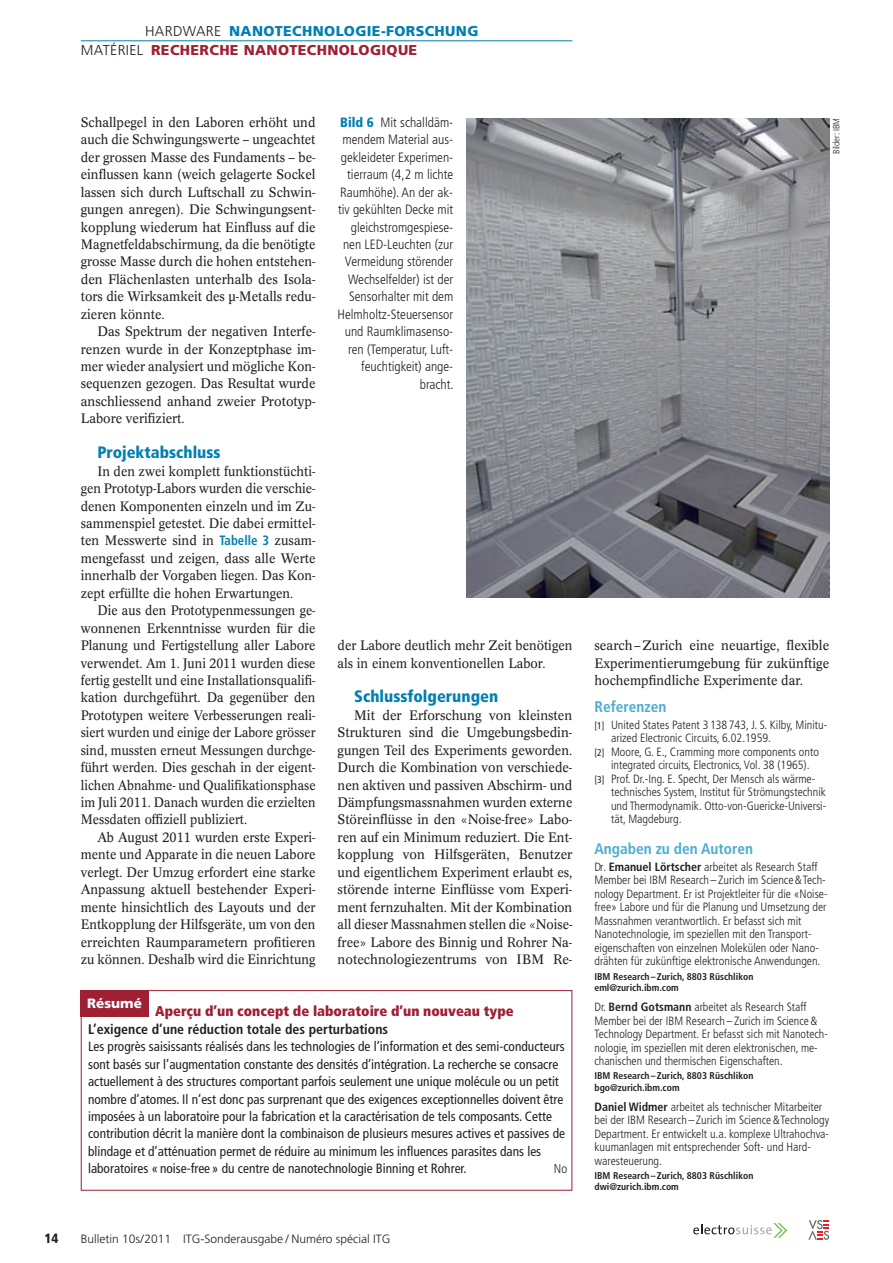
<style>
.page{position:relative;width:893px;height:1263px;background:#fff}
.page>*{position:absolute;margin:0;border:0;box-sizing:border-box;transform-origin:0 0}
.t1{font:900 condensed 16.5px "Frutiger LT Std";color:#007fb1}
.t2{font:700 condensed 15.3px "Frutiger LT Std";color:#4aadd0}
.t3{font:900 14.25px/19.2px "Frutiger LT Std";letter-spacing:.025em;color:#9f2033}
.t4{font:900 condensed 14.25px "Frutiger LT Std";color:#9f2033}
.t5{font:700 condensed 13.8px "Frutiger LT Std";color:#231f20}
.t6{font:condensed 13.5px/17.4px "Frutiger LT Std";color:#231f20}
.t7{font:13.5px/17.4px "Concorde BQ";color:#231f20;text-align:justify;scale:.94 1}
.t8{font:13.5px/17.4px "Concorde BQ";color:#231f20;text-align:justify;scale:.96 1}
.t9{font:13.5px/17.4px "Concorde BQ";color:#231f20;text-align:justify;scale:.95 1}
.t10{font:13.5px/17.4px "Concorde BQ";color:#231f20;text-align:justify;scale:.92 1}
.t11{font:300 condensed 13.5px/17.4px "Frutiger LT Std";color:#231f20;text-align:right}
.t12{font:900 13.5px "Frutiger LT Std";color:#fff}
.t13{font:900 condensed 13.5px "Frutiger LT Std";color:#231f20}
.t14{font:300 condensed 12.75px "Frutiger LT Std";color:#231f20}
.t15{font:300 condensed 12px/13.5px "Frutiger LT Std";color:#231f20}
.t16{font:300 12px "Frutiger LT Std";color:#231f20}
.t17{font:700 condensed 9.75px/11.2px "Frutiger LT Std";color:#231f20}
.t18{font:300 condensed 9px "Frutiger LT Std";color:#231f20}
.s1{font-weight:300;color:#231f20}
.s2{color:#007fb1}
.s3{font-family:"Frutiger LT Std";font-weight:700;font-stretch:condensed;color:#007fb1}
.s4{font-weight:900;color:#007fb1}
.s5{font-weight:400;font-size:9.75px}
.s6{font-weight:700}
</style>
<div class="page">
<hr style="left:81px;top:40px;width:491px;height:1px;background:#007fb1">
<svg style="left:693px;top:1223px;width:94px;height:15px"></svg>
<svg style="left:808px;top:1220px;width:21px;height:20px"></svg>
<div style="left:81px;top:990px;width:491px;height:201px;border:1px solid #9f2033"></div>
<div style="left:81px;top:990px;width:68px;height:26px;background:#9f2033"></div>
<img style="left:466px;top:118px;width:363px;height:480px">
<p class="t3" style="left:81px;top:22px;width:399px;text-indent:64px"><span class="s1">Hardware</span> <span class="s2">NANOTECHNOLOGIE-FORSCHUNG<br></span><span class="s1">Matériel</span> RECHERCHE NANOTECHNOLOGIQUE</p>
<p class="t9" style="left:81px;top:114px;width:249px">Schallpegel in den Laboren erhöht und auch die Schwingungswerte – ungeachtet der grossen Masse des Fundaments – be&shy;einflussen kann (weich gelagerte Sockel lassen sich durch Luftschall zu Schwin&shy;gungen anregen). Die Schwingungsent&shy;kopplung wiederum hat Einfluss auf die Magnetfeldabschirmung, da die benötigte grosse Masse durch die hohen entstehen&shy;den Flächenlasten unterhalb des Isola&shy;tors die Wirksamkeit des µ-Metalls redu&shy;zieren könnte.</p>
<p class="t9" style="left:81px;top:323px;width:249px;text-indent:17px">Das Spektrum der negativen Interfe&shy;renzen wurde in der Konzeptphase im&shy;mer wieder analysiert und mögliche Kon&shy;sequenzen gezogen. Das Resultat wurde anschliessend anhand zweier Prototyp-Labore verifiziert.</p>
<h1 class="t1" style="left:97px;top:443px;width:125px">Projektabschluss</h1>
<p class="t7" style="left:81px;top:462px;width:251px;text-indent:17px">In den zwei komplett funktionstüchti&shy;gen Prototyp-Labors wurden die verschie&shy;denen Komponenten einzeln und im Zu&shy;sammenspiel getestet. Die dabei ermittel&shy;ten Messwerte sind in <span class="s3">Tabelle 3</span> zusam&shy;mengefasst und zeigen, dass alle Werte innerhalb der Vorgaben liegen. Das Kon&shy;zept erfüllte die hohen Erwartungen.</p>
<p class="t10" style="left:81px;top:602px;width:257px;text-indent:17px">Die aus den Prototypenmessungen ge&shy;wonnenen Erkenntnisse wurden für die Planung und Fertigstellung aller Labore verwendet. Am 1. Juni 2011 wurden diese fertig gestellt und eine Installationsqualifi&shy;kation durchgeführt. Da gegenüber den Prototypen weitere Verbesserungen reali&shy;siert wurden und einige der Labore grösser sind, mussten erneut Messungen durchge&shy;führt werden. Dies geschah in der eigent&shy;lichen Abnahme- und Qualifikationsphase im Juli 2011. Danach wurden die erzielten Messdaten offiziell publiziert.</p>
<p class="t7" style="left:81px;top:829px;width:251px;text-indent:17px">Ab August 2011 wurden erste Experi&shy;mente und Apparate in die neuen Labore verlegt. Der Umzug erfordert eine starke Anpassung aktuell bestehender Experi&shy;mente hinsichtlich des Layouts und der Entkopplung der Hilfsgeräte, um von den erreichten Raumparametern profitieren zu können. Deshalb wird die Einrichtung</p>
<p class="t11" style="left:338px;top:114px;width:118px"><span class="s4">Bild 6</span> Mit schalldäm&shy;mendem Material aus&shy;gekleideter Experimen&shy;tierraum (4,2 m lichte<br>Raumhöhe). An der ak&shy;tiv gekühlten Decke mit gleichstromgespiese&shy;nen LED-Leuchten (zur<br>Vermeidung störender<br>Wechselfelder) ist der<br>Sensorhalter mit dem<br>Helmholtz-Steuersensor und Raumklimasenso&shy;ren (Temperatur, Luft&shy;feuchtigkeit) ange&shy;bracht.</p>
<p class="t18" style="left:831px;top:154px;width:37px;rotate:-90deg">Bilder: IBM</p>
<p class="t8" style="left:594px;top:637px;width:246px">search – Zurich eine neuartige, flexible Experimentierumgebung für zukünftige hochempfindliche Experimente dar.</p>
<p class="t2" style="left:594px;top:698px;width:73px">Referenzen</p>
<p class="t15" style="left:594px;top:718px;width:234px"><span class="s5">[1]</span> United States Patent 3 138 743, J. S. Kilby, Minitu-</p>
<p class="t15" style="left:611px;top:731px;width:162px">arized Electronic Circuits, 6.02.1959.</p>
<p class="t15" style="left:594px;top:745px;width:226px"><span class="s5">[2]</span> Moore, G. E., Cramming more components onto</p>
<p class="t15" style="left:611px;top:758px;width:200px">integrated circuits, Electronics, Vol. 38 (1965).</p>
<p class="t15" style="left:594px;top:772px;width:222px"><span class="s5">[3]</span> Prof. Dr.-Ing. E. Specht, Der Mensch als wärme-</p>
<p class="t15" style="left:611px;top:785px;width:216px">technisches System, Institut für Strömungstechnik</p>
<p class="t15" style="left:611px;top:799px;width:217px">und Thermodynamik. Otto-von-Guericke-Universi-</p>
<p class="t15" style="left:611px;top:812px;width:72px">tät, Magdeburg.</p>
<p class="t2" style="left:594px;top:840px;width:160px">Angaben zu den Autoren</p>
<p class="t15" style="left:594px;top:860px;width:235px">Dr. <span class="s6">Emanuel Lörtscher</span> arbeitet als Research Staff Member bei IBM Research – Zurich im Science &amp; Tech&shy;nology Department. Er ist Projektleiter für die «Noise&shy;free» Labore und für die Planung und Umsetzung der Massnahmen verantwortlich. Er befasst sich mit Nanotechnologie, im speziellen mit den Transport&shy;eigenschaften von einzelnen Molekülen oder Nano&shy;drähten für zukünftige elektronische Anwendungen.</p>
<p class="t17" style="left:594px;top:971px;width:160px">IBM Research – Zurich, 8803 Rüschlikon eml@zurich.ibm.com</p>
<p class="t15" style="left:594px;top:1000px;width:235px">Dr. <span class="s6">Bernd Gotsmann</span> arbeitet als Research Staff Member bei der IBM Research – Zurich im Science &amp; Technology Department. Er befasst sich mit Nanotech&shy;nologie, im speziellen mit deren elektronischen, me&shy;chanischen und thermischen Eigenschaften.</p>
<p class="t17" style="left:594px;top:1070px;width:160px">IBM Research – Zurich, 8803 Rüschlikon bgo@zurich.ibm.com</p>
<p class="t15" style="left:594px;top:1100px;width:236px"><span class="s6">Daniel Widmer</span> arbeitet als technischer Mitarbeiter bei der IBM Research – Zurich im Science &amp; Technology Department. Er entwickelt u.a. komplexe Ultrahochva&shy;kuumanlagen mit entsprechender Soft- und Hard&shy;waresteuerung.</p>
<p class="t17" style="left:594px;top:1170px;width:160px">IBM Research – Zurich, 8803 Rüschlikon dwi@zurich.ibm.com</p>
<p class="t7" style="left:338px;top:637px;width:251px">der Labore deutlich mehr Zeit benötigen als in einem konventionellen Labor.</p>
<h1 class="t1" style="left:354px;top:687px;width:145px">Schlussfolgerungen</h1>
<p class="t8" style="left:338px;top:706px;width:246px;text-indent:17px">Mit der Erforschung von kleinsten Strukturen sind die Umgebungsbedin&shy;gungen Teil des Experiments geworden.<br>Durch die Kombination von verschiede&shy;nen aktiven und passiven Abschirm- und Dämpfungsmassnahmen wurden externe Störeinflüsse in den «Noise-free» Labo&shy;ren auf ein Minimum reduziert. Die Ent&shy;kopplung von Hilfsgeräten, Benutzer und eigentlichem Experiment erlaubt es, störende interne Einflüsse vom Experi&shy;ment fernzuhalten. Mit der Kombination all dieser Massnahmen stellen die «Noise&shy;free» Labore des Binnig und Rohrer Na&shy;notechnologiezentrums von IBM Re-</p>
<p class="t12" style="left:87px;top:995px;width:56px">RÉSUMÉ</p>
<p class="t4" style="left:155px;top:1003px;width:360px">Aperçu d’un concept de laboratoire d’un nouveau type</p>
<p class="t5" style="left:88px;top:1021px;width:302px">L’exigence d’une réduction totale des perturbations</p>
<p class="t6" style="left:88px;top:1038px;width:478px">Les progrès saisissants réalisés dans les technologies de l’information et des semi-conducteurs sont basés sur l’augmentation constante des densités d’intégration. La recherche se consacre actuellement à des structures comportant parfois seulement une unique molécule ou un petit nombre d’atomes. Il n’est donc pas surprenant que des exigences exceptionnelles doivent être imposées à un laboratoire pour la fabrication et la caractérisation de tels composants. Cette contribution décrit la manière dont la combinaison de plusieurs mesures actives et passives de blindage et d’atténuation permet de réduire au minimum les influences parasites dans les laboratoires « noise-free » du centre de nanotechnologie Binning et Rohrer.</p>
<p class="t14" style="left:554px;top:1161px;width:15px">No</p>
<p class="t13" style="left:45px;top:1230px;width:16px">14</p>
<p class="t16" style="left:81px;top:1232px;width:311px">Bulletin 10s / 2011 itG-Sonderausgabe / Numéro spécial itG</p>
</div>
